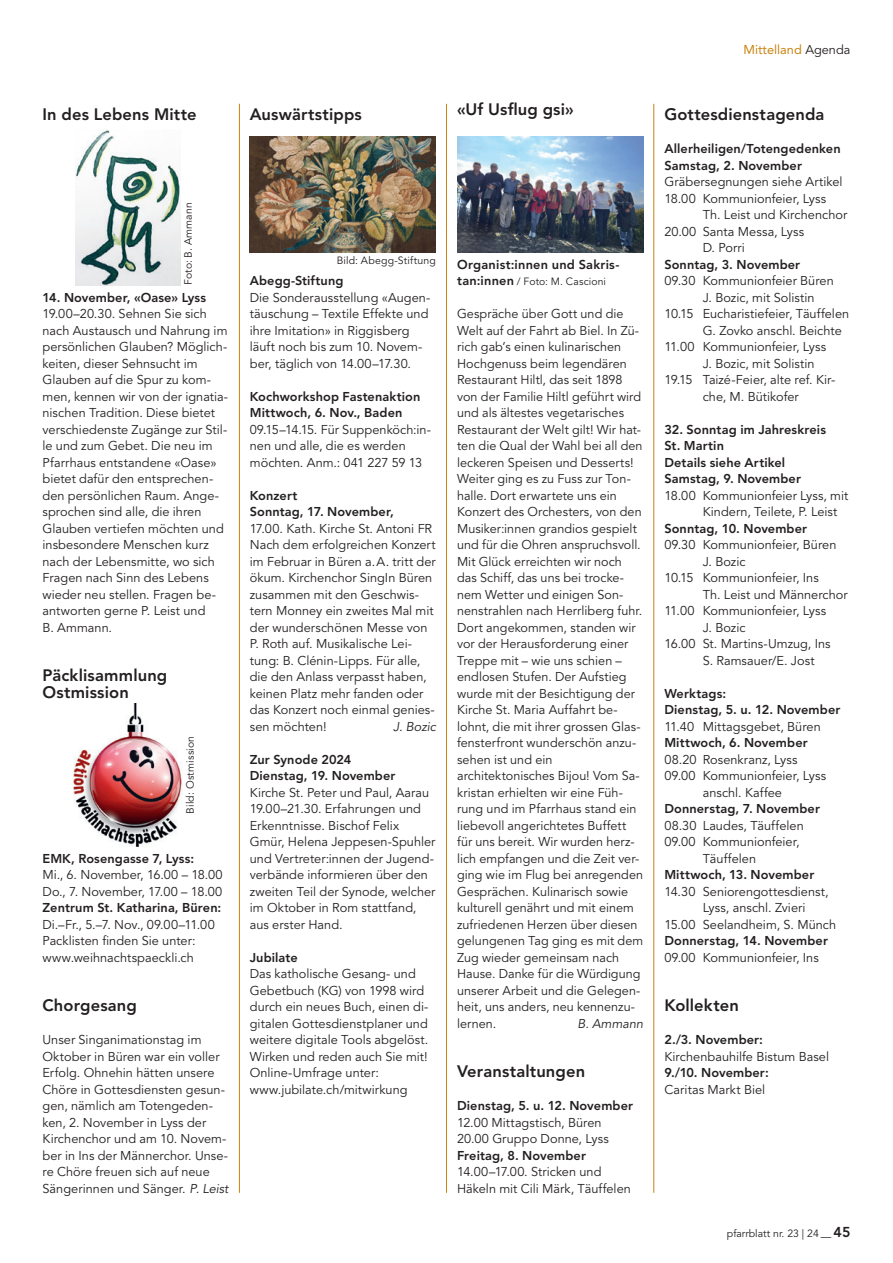
<style>
.page{position:relative;width:893px;height:1263px;background:#fff}
.page>*{position:absolute;margin:0;border:0;box-sizing:border-box;transform-origin:0 0}
.t1{font:800 16.5px/16.5px "Avenir LT Std";letter-spacing:.01em;color:#231f20}
.t2{font:12.75px/16.5px "Avenir LT Std";color:#231f20}
.t3{font:800 12.75px/16.5px "Avenir LT Std";letter-spacing:.005em;color:#231f20}
.t4{font:12.75px "Avenir LT Std";color:#c98411}
.t5{font:italic 12.75px "Avenir LT Std";color:#231f20}
.t6{font:10.5px "Avenir LT Std";letter-spacing:.01em;color:#231f20}
.s1{font-style:italic}
.s2{font-weight:800;font-size:12.75px}
.s3{color:#231f20}
.s4{font-weight:800;font-size:14.25px}
</style>
<div class="page">
<hr style="left:239px;top:104px;width:1px;height:1089px;background:#c98411">
<hr style="left:446px;top:104px;width:1px;height:1089px;background:#c98411">
<hr style="left:653px;top:104px;width:1px;height:1089px;background:#c98411">
<img style="left:75px;top:130px;width:105px;height:155px">
<img style="left:73px;top:703px;width:109px;height:143px">
<img style="left:250px;top:137px;width:186px;height:115px">
<img style="left:457px;top:137px;width:186px;height:115px">
<p class="t1" style="left:43px;top:106px;width:156px">In des Lebens Mitte</p>
<p class="t1" style="left:250px;top:106px;width:114px">Auswärtstipps</p>
<p class="t1" style="left:457px;top:101px;width:118px">«Uf Usflug gsi»</p>
<p class="t6" style="left:182px;top:285px;width:84px;rotate:-90deg">Foto: B. Ammann</p>
<p class="t3" style="left:43px;top:289px;width:165px">14. November, «Oase» Lyss</p>
<p class="t2" style="left:43px;top:306px;width:187px">19.00–20.30. Sehnen Sie sich nach Austausch und Nahrung im persönlichen Glauben? Möglich&shy;keiten, dieser Sehnsucht im<br>Glauben auf die Spur zu kom&shy;men, kennen wir von der ignatia&shy;nischen Tradition. Diese bietet verschiedenste Zugänge zur Stil&shy;le und zum Gebet. Die neu im<br>Pfarrhaus entstandene «Oase» bietet dafür den entsprechen&shy;den persönlichen Raum. Ange&shy;sprochen sind alle, die ihren<br>Glauben vertiefen möchten und insbesondere Menschen kurz nach der Lebensmitte, wo sich<br>Fragen nach Sinn des Lebens wieder neu stellen. Fragen be&shy;antworten gerne P. Leist und<br>B. Ammann.</p>
<p class="t1" style="left:43px;top:667px;width:126px">Päcklisammlung<br>Ostmission</p>
<p class="t6" style="left:184px;top:813px;width:79px;rotate:-90deg">Bild: Ostmission</p>
<p class="t3" style="left:43px;top:850px;width:153px">EMK, Rosengasse 7, Lyss:</p>
<p class="t2" style="left:43px;top:867px;width:182px">Mi., 6. November, 16.00 – 18.00<br>Do., 7. November, 17.00 – 18.00</p>
<p class="t3" style="left:43px;top:900px;width:180px">Zentrum St. Katharina, Büren:</p>
<p class="t2" style="left:43px;top:916px;width:174px">Di.–Fr., 5.–7. Nov., 09.00–11.00<br>Packlisten finden Sie unter: www.weihnachtspaeckli.ch</p>
<p class="t1" style="left:43px;top:997px;width:96px">Chorgesang</p>
<p class="t2" style="left:43px;top:1032px;width:188px">Unser Singanimationstag im<br>Oktober in Büren war ein voller<br>Erfolg. Ohnehin hätten unsere<br>Chöre in Gottesdiensten gesun&shy;gen, nämlich am Totengeden&shy;ken, 2. November in Lyss der<br>Kirchenchor und am 10. Novem&shy;ber in Ins der Männerchor. Unse&shy;re Chöre freuen sich auf neue<br>Sängerinnen und Sänger. <span class="s1">P. Leist</span></p>
<p class="t6" style="left:337px;top:255px;width:100px">Bild: Abegg-Stiftung</p>
<p class="t3" style="left:250px;top:273px;width:95px">Abegg-Stiftung</p>
<p class="t2" style="left:250px;top:289px;width:182px">Die Sonderausstellung «Augen&shy;täuschung – Textile Effekte und ihre Imitation» in Riggisberg läuft noch bis zum 10. Novem&shy;ber, täglich von 14.00–17.30.</p>
<p class="t3" style="left:250px;top:388px;width:172px">Kochworkshop Fastenaktion<br>Mittwoch, 6. Nov., Baden</p>
<p class="t2" style="left:250px;top:421px;width:183px">09.15–14.15. Für Suppenköch:in&shy;nen und alle, die es werden möchten. Anm.: 041 227 59 13</p>
<p class="t3" style="left:250px;top:487px;width:146px">Konzert<br>Sonntag, 17. November,</p>
<p class="t2" style="left:250px;top:520px;width:187px">17.00. Kath. Kirche St. Antoni FR<br>Nach dem erfolgreichen Konzert im Februar in Büren a.A. tritt der ökum. Kirchenchor SingIn Büren zusammen mit den Geschwis&shy;tern Monney ein zweites Mal mit der wunderschönen Messe von<br>P. Roth auf. Musikalische Lei&shy;tung: B. Clénin-Lipps. Für alle, die den Anlass verpasst haben, keinen Platz mehr fanden oder das Konzert noch einmal genies&shy;sen möchten!</p>
<p class="t5" style="left:393px;top:719px;width:44px">J. Bozic</p>
<p class="t3" style="left:250px;top:751px;width:147px">Zur Synode 2024<br>Dienstag, 19. November</p>
<p class="t2" style="left:250px;top:784px;width:187px">Kirche St. Peter und Paul, Aarau<br>19.00–21.30. Erfahrungen und<br>Erkenntnisse. Bischof Felix<br>Gmür, Helena Jeppesen-Spuhler und Vertreter:innen der Jugend&shy;verbände informieren über den zweiten Teil der Synode, welcher im Oktober in Rom stattfand, aus erster Hand.</p>
<p class="t3" style="left:250px;top:949px;width:50px">Jubilate</p>
<p class="t2" style="left:250px;top:966px;width:180px">Das katholische Gesang- und<br>Gebetbuch (KG) von 1998 wird durch ein neues Buch, einen di&shy;gitalen Gottesdienstplaner und weitere digitale Tools abgelöst.<br>Wirken und reden auch Sie mit!<br>Online-Umfrage unter: www.jubilate.ch/mitwirkung</p>
<p class="t3" style="left:457px;top:256px;width:164px">Organist:innen und Sakris-</p>
<p class="t6" style="left:457px;top:276px;width:150px"><span class="s2">tan:innen</span> / Foto: M. Cascioni</p>
<p class="t2" style="left:457px;top:306px;width:188px">Gespräche über Gott und die<br>Welt auf der Fahrt ab Biel. In Zü&shy;rich gab’s einen kulinarischen<br>Hochgenuss beim legendären<br>Restaurant Hiltl, das seit 1898 von der Familie Hiltl geführt wird und als ältestes vegetarisches<br>Restaurant der Welt gilt! Wir hat&shy;ten die Qual der Wahl bei all den leckeren Speisen und Desserts!<br>Weiter ging es zu Fuss zur Ton&shy;halle. Dort erwartete uns ein<br>Konzert des Orchesters, von den<br>Musiker:innen grandios gespielt und für die Ohren anspruchsvoll.<br>Mit Glück erreichten wir noch das Schiff, das uns bei trocke&shy;nem Wetter und einigen Son&shy;nenstrahlen nach Herrliberg fuhr.<br>Dort angekommen, standen wir vor der Herausforderung einer<br>Treppe mit – wie uns schien – endlosen Stufen. Der Aufstieg wurde mit der Besichtigung der<br>Kirche St. Maria Auffahrt be&shy;lohnt, die mit ihrer grossen Glas&shy;fensterfront wunderschön anzu&shy;sehen ist und ein architektonisches Bijou! Vom Sa&shy;kristan erhielten wir eine Füh&shy;rung und im Pfarrhaus stand ein liebevoll angerichtetes Buffett für uns bereit. Wir wurden herz&shy;lich empfangen und die Zeit ver&shy;ging wie im Flug bei anregenden<br>Gesprächen. Kulinarisch sowie kulturell genährt und mit einem zufriedenen Herzen über diesen gelungenen Tag ging es mit dem<br>Zug wieder gemeinsam nach<br>Hause. Danke für die Würdigung unserer Arbeit und die Gelegen&shy;heit, uns anders, neu kennenzu&shy;lernen.</p>
<p class="t5" style="left:577px;top:1016px;width:67px">B. Ammann</p>
<p class="t1" style="left:457px;top:1063px;width:130px">Veranstaltungen</p>
<p class="t3" style="left:457px;top:1098px;width:177px">Dienstag, 5. u. 12. November</p>
<p class="t2" style="left:457px;top:1114px;width:153px">12.00 Mittagstisch, Büren<br>20.00 Gruppo Donne, Lyss</p>
<p class="t3" style="left:457px;top:1147px;width:130px">Freitag, 8. November</p>
<p class="t2" style="left:457px;top:1164px;width:175px">14.00–17.00. Stricken und<br>Häkeln mit Cili Märk, Täuffelen</p>
<p class="t4" style="left:743px;top:42px;width:108px">Mittelland <span class="s3">Agenda</span></p>
<p class="t1" style="left:664px;top:106px;width:162px">Gottesdienstagenda</p>
<p class="t3" style="left:664px;top:141px;width:178px">Allerheiligen/Totengedenken<br>Samstag, 2. November</p>
<p class="t2" style="left:664px;top:174px;width:180px">Gräbersegnungen siehe Artikel<br>18.00 Kommunionfeier, Lyss</p>
<p class="t2" style="left:703px;top:207px;width:146px">Th. Leist und Kirchenchor</p>
<p class="t2" style="left:664px;top:223px;width:141px">20.00 Santa Messa, Lyss</p>
<p class="t2" style="left:703px;top:240px;width:44px">D. Porri</p>
<p class="t3" style="left:664px;top:256px;width:137px">Sonntag, 3. November</p>
<p class="t2" style="left:664px;top:273px;width:171px">09.30 Kommunionfeier Büren</p>
<p class="t2" style="left:703px;top:289px;width:113px">J. Bozic, mit Solistin</p>
<p class="t2" style="left:664px;top:306px;width:186px">10.15 Eucharistiefeier, Täuffelen</p>
<p class="t2" style="left:703px;top:322px;width:141px">G. Zovko anschl. Beichte</p>
<p class="t2" style="left:664px;top:339px;width:163px">11.00 Kommunionfeier, Lyss</p>
<p class="t2" style="left:703px;top:355px;width:113px">J. Bozic, mit Solistin</p>
<p class="t2" style="left:664px;top:372px;width:172px">19.15 Taizé-Feier, alte ref. Kir-</p>
<p class="t2" style="left:703px;top:388px;width:98px">che, M. Bütikofer</p>
<p class="t3" style="left:664px;top:421px;width:163px">32. Sonntag im Jahreskreis<br>St. Martin<br>Details siehe Artikel<br>Samstag, 9. November</p>
<p class="t2" style="left:703px;top:487px;width:147px;text-indent:-38px">18.00 Kommunionfeier Lyss, mit<br>Kindern, Teilete, P. Leist</p>
<p class="t3" style="left:664px;top:520px;width:144px">Sonntag, 10. November</p>
<p class="t2" style="left:664px;top:537px;width:174px">09.30 Kommunionfeier, Büren</p>
<p class="t2" style="left:703px;top:553px;width:44px">J. Bozic</p>
<p class="t2" style="left:664px;top:570px;width:156px">10.15 Kommunionfeier, Ins</p>
<p class="t2" style="left:703px;top:586px;width:147px">Th. Leist und Männerchor</p>
<p class="t2" style="left:664px;top:603px;width:163px">11.00 Kommunionfeier, Lyss</p>
<p class="t2" style="left:703px;top:619px;width:44px">J. Bozic</p>
<p class="t2" style="left:664px;top:636px;width:168px">16.00 St. Martins-Umzug, Ins</p>
<p class="t2" style="left:703px;top:652px;width:113px">S. Ramsauer/E. Jost</p>
<p class="t3" style="left:664px;top:685px;width:177px">Werktags:<br>Dienstag, 5. u. 12. November</p>
<p class="t2" style="left:664px;top:718px;width:158px">11.40 Mittagsgebet, Büren</p>
<p class="t3" style="left:664px;top:735px;width:145px">Mittwoch, 6. November</p>
<p class="t2" style="left:664px;top:751px;width:135px">08.20 Rosenkranz, Lyss</p>
<p class="t2" style="left:664px;top:768px;width:163px">09.00 Kommunionfeier, Lyss</p>
<p class="t2" style="left:703px;top:784px;width:81px">anschl. Kaffee</p>
<p class="t3" style="left:664px;top:801px;width:157px">Donnerstag, 7. November</p>
<p class="t2" style="left:664px;top:817px;width:141px">08.30 Laudes, Täuffelen</p>
<p class="t2" style="left:664px;top:834px;width:137px">09.00 Kommunionfeier,</p>
<p class="t2" style="left:703px;top:850px;width:55px">Täuffelen</p>
<p class="t3" style="left:664px;top:867px;width:151px">Mittwoch, 13. November</p>
<p class="t2" style="left:664px;top:883px;width:166px">14.30 Seniorengottesdienst,</p>
<p class="t2" style="left:703px;top:900px;width:104px">Lyss, anschl. Zvieri</p>
<p class="t2" style="left:664px;top:916px;width:173px">15.00 Seelandheim, S. Münch</p>
<p class="t3" style="left:664px;top:933px;width:165px">Donnerstag, 14. November</p>
<p class="t2" style="left:664px;top:949px;width:156px">09.00 Kommunionfeier, Ins</p>
<p class="t1" style="left:664px;top:997px;width:76px">Kollekten</p>
<p class="t3" style="left:664px;top:1032px;width:100px">2./3. November:</p>
<p class="t2" style="left:664px;top:1048px;width:166px">Kirchenbauhilfe Bistum Basel</p>
<p class="t3" style="left:664px;top:1065px;width:106px">9./10. November:</p>
<p class="t2" style="left:664px;top:1081px;width:102px">Caritas Markt Biel</p>
<p class="t6" style="left:727px;top:1228px;width:125px">pfarrblatt nr. 23 | 24 — <span class="s4">45</span></p>
</div>
